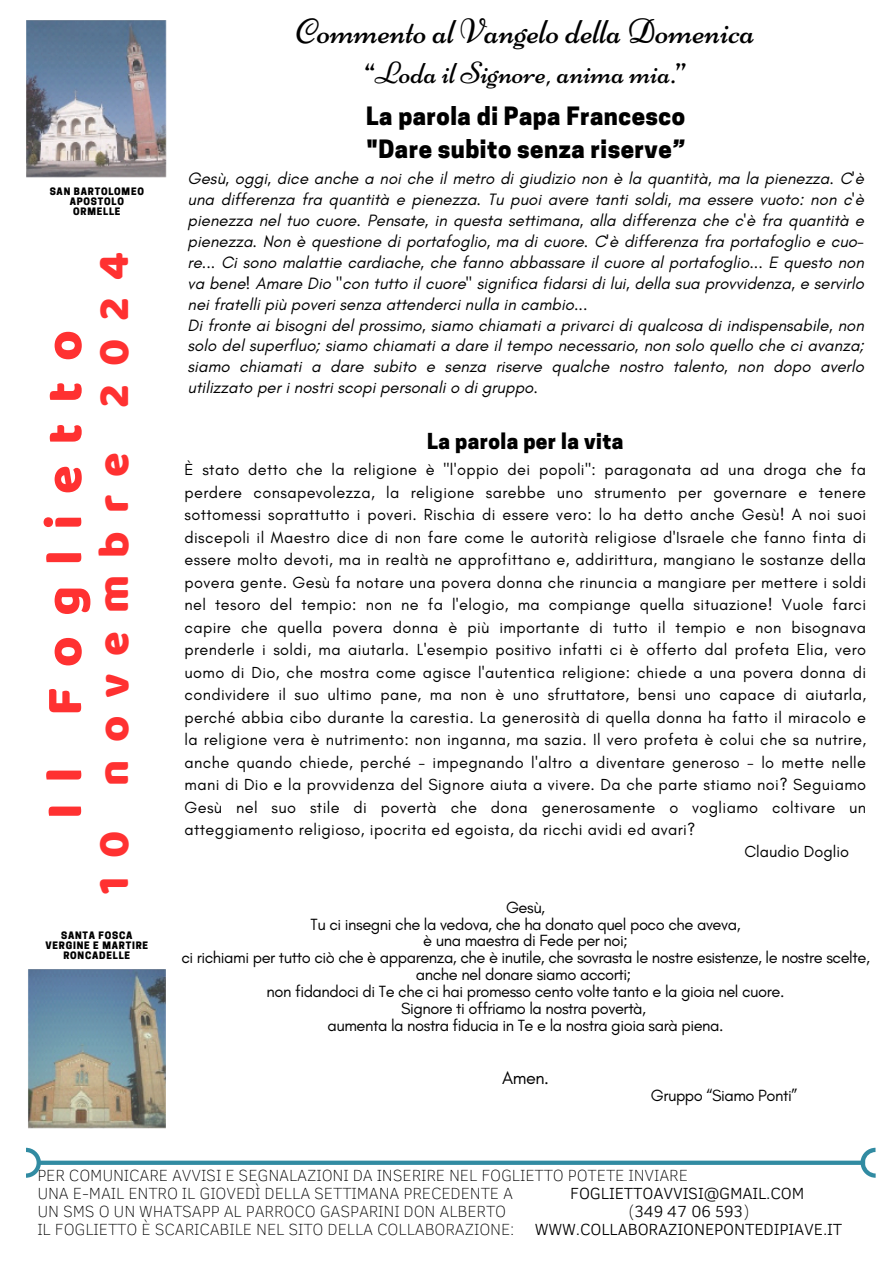
<style>
.page{position:relative;width:894px;height:1264px;background:#fff}
.page>*{position:absolute;margin:0;border:0;box-sizing:border-box;transform-origin:0 0}
.t1{font:52.5px "Baloo";letter-spacing:.395em;color:#ff3131}
.t2{font:45px "Baloo";letter-spacing:.395em;color:#ff3131}
.t3{font:35.25px "Niconne";color:#000}
.t4{font:30.75px "Niconne";color:#000}
.t5{font:800 23.7px/32.4px "Cooper Hewitt";letter-spacing:.02em;color:#000}
.t6{font:800 20.7px "Cooper Hewitt";letter-spacing:.02em;color:#000}
.t7{font:18px "Glacial Indifference";color:#000}
.t8{font:italic 16.8px/21px "Glacial Indifference";color:#000}
.t9{font:16.5px/16.8px "Glacial Indifference";letter-spacing:-.025em;color:#000;text-align:center}
.t10{font:100 16.5px/18px "Clear Sans";letter-spacing:-.01em;color:#000}
.t11{font:300 16.5px "Clear Sans";letter-spacing:-.01em;color:#000}
.t12{font:16.35px "Glacial Indifference";letter-spacing:.02em;color:#000}
.t13{font:16.35px "Glacial Indifference";color:#000}
.t14{font:800 9.6px "Cooper Hewitt";letter-spacing:.08em;color:#000}
.s1{font-style:italic}
.s2{font-weight:300}
</style>
<div class="page">
<img style="left:26px;top:20px;width:141px;height:158px">
<img style="left:28px;top:969px;width:137px;height:159px">
<svg style="left:26px;top:1147px;width:849px;height:30px"></svg>
<p class="t14" style="left:50px;top:188px;width:96px">SAN BARTOLOMEO</p>
<p class="t14" style="left:70px;top:198px;width:56px">APOSTOLO</p>
<p class="t14" style="left:73px;top:208px;width:49px">ORMELLE</p>
<p class="t2" style="left:86px;top:893px;width:642px;rotate:-90deg">10 novembre 2024</p>
<p class="t1" style="left:32px;top:819px;width:490px;rotate:-90deg">Il Foglietto</p>
<p class="t14" style="left:61px;top:931px;width:73px">SANTA FOSCA</p>
<h1 class="t14" style="left:45px;top:941px;width:104px">VERGINE E MARTIRE</h1>
<p class="t14" style="left:63px;top:951px;width:68px">RONCADELLE</p>
<p class="t3" style="left:296px;top:10px;width:460px">Commento al Vangelo della Domenica</p>
<p class="t4" style="left:365px;top:54px;width:323px">“Loda il Signore, anima mia.”</p>
<h4 class="t5" style="left:366px;top:103px;width:320px">La parola di Papa Francesco "Dare subito senza riserve<span class="s1">”</span></h4>
<h4 class="t8" style="left:187px;top:167px;width:677px">Gesù, oggi, dice anche a noi che il metro di giudizio non è la quantità, ma la pienezza. C'è una differenza fra quantità e pienezza. Tu puoi avere tanti soldi, ma essere vuoto: non c'è pienezza nel tuo cuore. Pensate, in questa settimana, alla differenza che c'è fra quantità e pienezza. Non è questione di portafoglio, ma di cuore. C'è differenza fra portafoglio e cuo&shy;re... Ci sono malattie cardiache, che fanno abbassare il cuore al portafoglio... E questo non va bene! Amare Dio "con tutto il cuore" significa fidarsi di lui, della sua provvidenza, e servirlo nei fratelli più poveri senza attenderci nulla in cambio...<br>Di fronte ai bisogni del prossimo, siamo chiamati a privarci di qualcosa di indispensabile, non solo del superfluo; siamo chiamati a dare il tempo necessario, non solo quello che ci avanza; siamo chiamati a dare subito e senza riserve qualche nostro talento, non dopo averlo utilizzato per i nostri scopi personali o di gruppo.</h4>
<h4 class="t6" style="left:427px;top:434px;width:198px">La parola per la vita</h4>
<h4 class="t12" style="left:184px;top:459px;width:683px">È stato detto che la religione è "l'oppio dei popoli": paragonata ad una droga che fa</h4>
<h4 class="t12" style="left:184px;top:482px;width:683px">perdere consapevolezza, la religione sarebbe uno strumento per governare e tenere</h4>
<h4 class="t12" style="left:184px;top:504px;width:683px">sottomessi soprattutto i poveri. Rischia di essere vero: lo ha detto anche Gesù! A noi suoi</h4>
<h4 class="t12" style="left:184px;top:527px;width:683px">discepoli il Maestro dice di non fare come le autorità religiose d'Israele che fanno finta di</h4>
<h4 class="t12" style="left:184px;top:549px;width:683px">essere molto devoti, ma in realtà ne approfittano e, addirittura, mangiano le sostanze della</h4>
<h4 class="t12" style="left:184px;top:572px;width:683px">povera gente. Gesù fa notare una povera donna che rinuncia a mangiare per mettere i soldi</h4>
<h4 class="t12" style="left:184px;top:594px;width:683px">nel tesoro del tempio: non ne fa l'elogio, ma compiange quella situazione! Vuole farci</h4>
<h4 class="t12" style="left:184px;top:617px;width:683px">capire che quella povera donna è più importante di tutto il tempio e non bisognava</h4>
<h4 class="t12" style="left:184px;top:639px;width:683px">prenderle i soldi, ma aiutarla. L'esempio positivo infatti ci è offerto dal profeta Elia, vero</h4>
<h4 class="t12" style="left:184px;top:662px;width:683px">uomo di Dio, che mostra come agisce l'autentica religione: chiede a una povera donna di</h4>
<h4 class="t12" style="left:184px;top:684px;width:683px">condividere il suo ultimo pane, ma non è uno sfruttatore, bensi uno capace di aiutarla,</h4>
<h4 class="t12" style="left:184px;top:707px;width:683px">perché abbia cibo durante la carestia. La generosità di quella donna ha fatto il miracolo e</h4>
<h4 class="t12" style="left:184px;top:729px;width:683px">la religione vera è nutrimento: non inganna, ma sazia. Il vero profeta è colui che sa nutrire,</h4>
<h4 class="t12" style="left:184px;top:752px;width:683px">anche quando chiede, perché - impegnando l'altro a diventare generoso - lo mette nelle</h4>
<h4 class="t12" style="left:184px;top:774px;width:683px">mani di Dio e la provvidenza del Signore aiuta a vivere. Da che parte stiamo noi? Seguiamo</h4>
<h4 class="t12" style="left:184px;top:797px;width:683px">Gesù nel suo stile di povertà che dona generosamente o vogliamo coltivare un</h4>
<h4 class="t12" style="left:184px;top:819px;width:512px">atteggiamento religioso, ipocrita ed egoista, da ricchi avidi ed avari?</h4>
<h4 class="t13" style="left:744px;top:841px;width:106px">Claudio Doglio</h4>
<h2 class="t9" style="left:181px;top:898px;width:689px">Gesù,<br>Tu ci insegni che la vedova, che ha donato quel poco che aveva,<br>è una maestra di Fede per noi;<br>ci richiami per tutto ciò che è apparenza, che è inutile, che sovrasta le nostre esistenze, le nostre scelte, anche nel donare siamo accorti;<br>non fidandoci di Te che ci hai promesso cento volte tanto e la gioia nel cuore.<br>Signore ti offriamo la nostra povertà,<br>aumenta la nostra fiducia in Te e la nostra gioia sarà piena.</h2>
<h4 class="t7" style="left:502px;top:1066px;width:48px">Amen.</h4>
<h4 class="t9" style="left:650px;top:1086px;width:148px">Gruppo “Siamo Ponti”</h4>
<p class="t10" style="left:37px;top:1165px;width:652px">PER COMUNICARE AVVISI E SEGNALAZIONI DA INSERIRE NEL FOGLIETTO POTETE INVIARE<br>UNA E-MAIL ENTRO IL GIOVEDÌ DELLA SETTIMANA PRECEDENTE A</p>
<p class="t11" style="left:570px;top:1181px;width:235px">FOGLIETTOAVVISI@GMAIL.COM</p>
<p class="t10" style="left:37px;top:1201px;width:806px;text-indent:591px">(<span class="s2">349 47 06 593</span>)<br>IL FOGLIETTO È SCARICABILE NEL SITO DELLA COLLABORAZIONE: <span class="s2">WWW.COLLABORAZIONEPONTEDIPIAVE.IT</span></p>
<p class="t10" style="left:37px;top:1201px;width:470px">UN SMS O UN WHATSAPP AL PARROCO GASPARINI DON ALBERTO</p>
</div>
